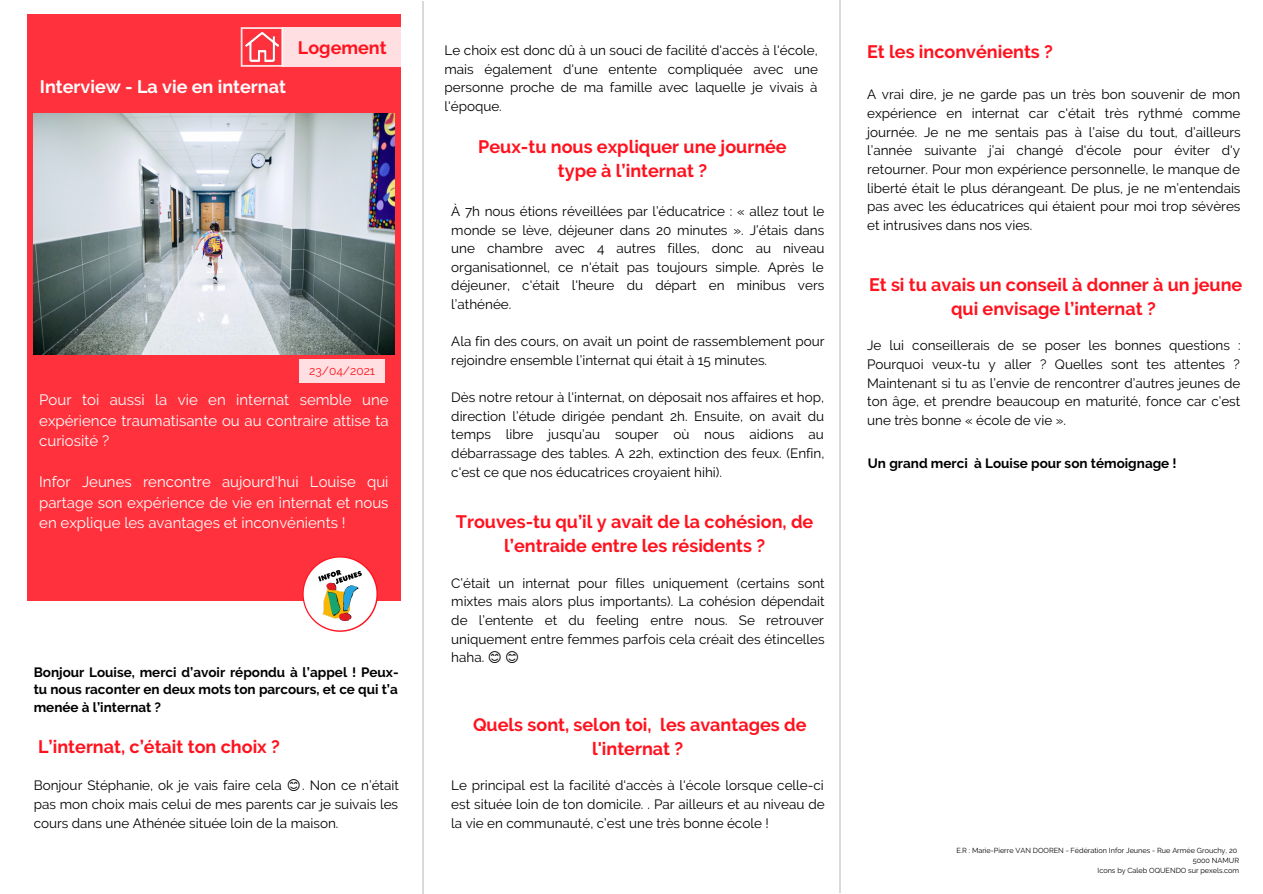
<style>
.page{position:relative;width:1263px;height:894px;background:#fff}
.page>*{position:absolute;margin:0;border:0;box-sizing:border-box;transform-origin:0 0}
.t1{font:700 18px/23.9px "Raleway";color:#ff121e;text-align:center}
.t2{font:700 18px "Raleway";color:#fff}
.t3{font:15px/20.5px "Raleway";color:#fff;text-align:justify}
.t4{font:13.5px/18.6px "Raleway";color:#000;text-align:justify}
.t5{font:700 13.5px/17.4px "Raleway";color:#000;text-align:justify}
.t6{font:12px "Raleway";color:#ff121e}
.t7{font:7.35px "Raleway";color:#000}
</style>
<div class="page">
<div style="left:28px;top:14px;width:373px;height:586px;background:#ff313c"></div>
<hr style="left:422px;top:1px;width:1px;height:892px;background:#d9d9d9">
<hr style="left:839px;top:1px;width:2px;height:891px;background:#d9d9d9">
<div style="left:283px;top:27px;width:119px;height:40px;background:#ffdfe1"></div>
<svg style="left:241px;top:27px;width:42px;height:40px"></svg>
<div style="left:299px;top:359px;width:86px;height:23px;background:#ffdfe1"></div>
<svg style="left:302px;top:556px;width:76px;height:75px"></svg>
<img style="left:315px;top:570px;width:50px;height:50px">
<img style="left:34px;top:113px;width:361px;height:241px">
<p class="t2" style="left:40px;top:76px;width:248px">Interview - La vie en internat</p>
<p class="t1" style="left:298px;top:36px;width:90px">Logement</p>
<p class="t6" style="left:309px;top:363px;width:67px">23/04/2021</p>
<p class="t3" style="left:39px;top:389px;width:351px">Pour toi aussi la vie en internat semble une expérience traumatisante ou au contraire attise ta curiosité ?</p>
<p class="t3" style="left:39px;top:471px;width:351px">Infor Jeunes rencontre aujourd'hui Louise qui partage son expérience de vie en internat et nous en explique les avantages et inconvénients !</p>
<p class="t5" style="left:34px;top:663px;width:366px">Bonjour Louise, merci d’avoir répondu à l’appel ! Peux&shy;tu nous raconter en deux mots ton parcours, et ce qui t’a menée à l’internat ?</p>
<p class="t1" style="left:38px;top:734px;width:243px">L’internat, c’était ton choix ?</p>
<p class="t4" style="left:34px;top:776px;width:250px">Bonjour Stéphanie, ok je vais faire cela</p>
<p class="t4" style="left:34px;top:776px;width:367px;text-indent:269px">. Non ce n’était pas mon choix mais celui de mes parents car je suivais les cours dans une Athénée située loin de la maison.</p>
<p class="t4" style="left:444px;top:41px;width:375px">Le choix est donc dû à un souci de facilité d'accès à l'école,</p>
<p class="t1" style="left:867px;top:39px;width:187px">Et les inconvénients ?</p>
<p class="t4" style="left:444px;top:59px;width:375px">mais également d'une entente compliquée avec une personne proche de ma famille avec laquelle je vivais à l'époque.</p>
<p class="t4" style="left:867px;top:85px;width:375px">A vrai dire, je ne garde pas un très bon souvenir de mon expérience en internat car c'était très rythmé comme journée. Je ne me sentais pas à l’aise du tout, d’ailleurs l’année suivante j’ai changé d'école pour éviter d'y retourner. Pour mon expérience personnelle, le manque de liberté était le plus dérangeant. De plus, je ne m’entendais pas avec les éducatrices qui étaient pour moi trop sévères et intrusives dans nos vies.</p>
<p class="t1" style="left:478px;top:135px;width:310px">Peux-tu nous expliquer une journée</p>
<p class="t1" style="left:558px;top:159px;width:151px">type à l’internat ?</p>
<p class="t4" style="left:451px;top:202px;width:375px">À 7h nous étions réveillées par l’éducatrice : « allez tout le monde se lève, déjeuner dans 20 minutes ». J’étais dans une chambre avec 4 autres filles, donc au niveau organisationnel, ce n'était pas toujours simple. Après le déjeuner, c'était l'heure du départ en minibus vers l’athénée.</p>
<p class="t4" style="left:451px;top:332px;width:375px">Ala fin des cours, on avait un point de rassemblement pour rejoindre ensemble l’internat qui était à 15 minutes.</p>
<p class="t4" style="left:451px;top:388px;width:375px">Dès notre retour à l'internat, on déposait nos affaires et hop, direction l’étude dirigée pendant 2h. Ensuite, on avait du temps libre jusqu’au souper où nous aidions au débarrassage des tables. A 22h, extinction des feux. (Enfin, c'est ce que nos éducatrices croyaient hihi).</p>
<p class="t1" style="left:869px;top:272px;width:375px">Et si tu avais un conseil à donner à un jeune qui envisage l’internat ?</p>
<p class="t4" style="left:867px;top:336px;width:375px">Je lui conseillerais de se poser les bonnes questions :<br>Pourquoi veux-tu y aller ? Quelles sont tes attentes ?<br>Maintenant si tu as l’envie de rencontrer d’autres jeunes de ton âge, et prendre beaucoup en maturité, fonce car c’est une très bonne « école de vie ».</p>
<p class="t5" style="left:868px;top:454px;width:310px">Un grand merci à Louise pour son témoignage !</p>
<p class="t1" style="left:456px;top:509px;width:359px">Trouves-tu qu’il y avait de la cohésion, de l’entraide entre les résidents ?</p>
<p class="t4" style="left:451px;top:573px;width:375px">C’était un internat pour filles uniquement (certains sont mixtes mais alors plus importants). La cohésion dépendait de l’entente et du feeling entre nous. Se retrouver uniquement entre femmes parfois cela créait des étincelles haha.</p>
<p class="t1" style="left:473px;top:712px;width:335px">Quels sont, selon toi, les avantages de l'internat ?</p>
<p class="t4" style="left:451px;top:776px;width:375px">Le principal est la facilité d'accès à l'école lorsque celle-ci est située loin de ton domicile. . Par ailleurs et au niveau de la vie en communauté, c’est une très bonne école !</p>
<p class="t7" style="left:956px;top:846px;width:282px">E.R : Marie-Pierre VAN DOOREN - Fédération Infor Jeunes - Rue Armée Grouchy, 20</p>
<p class="t7" style="left:1193px;top:855px;width:48px">5000 NAMUR</p>
<p class="t7" style="left:1097px;top:865px;width:143px">Icons by Caleb OQUENDO sur pexels.com</p>
</div>
